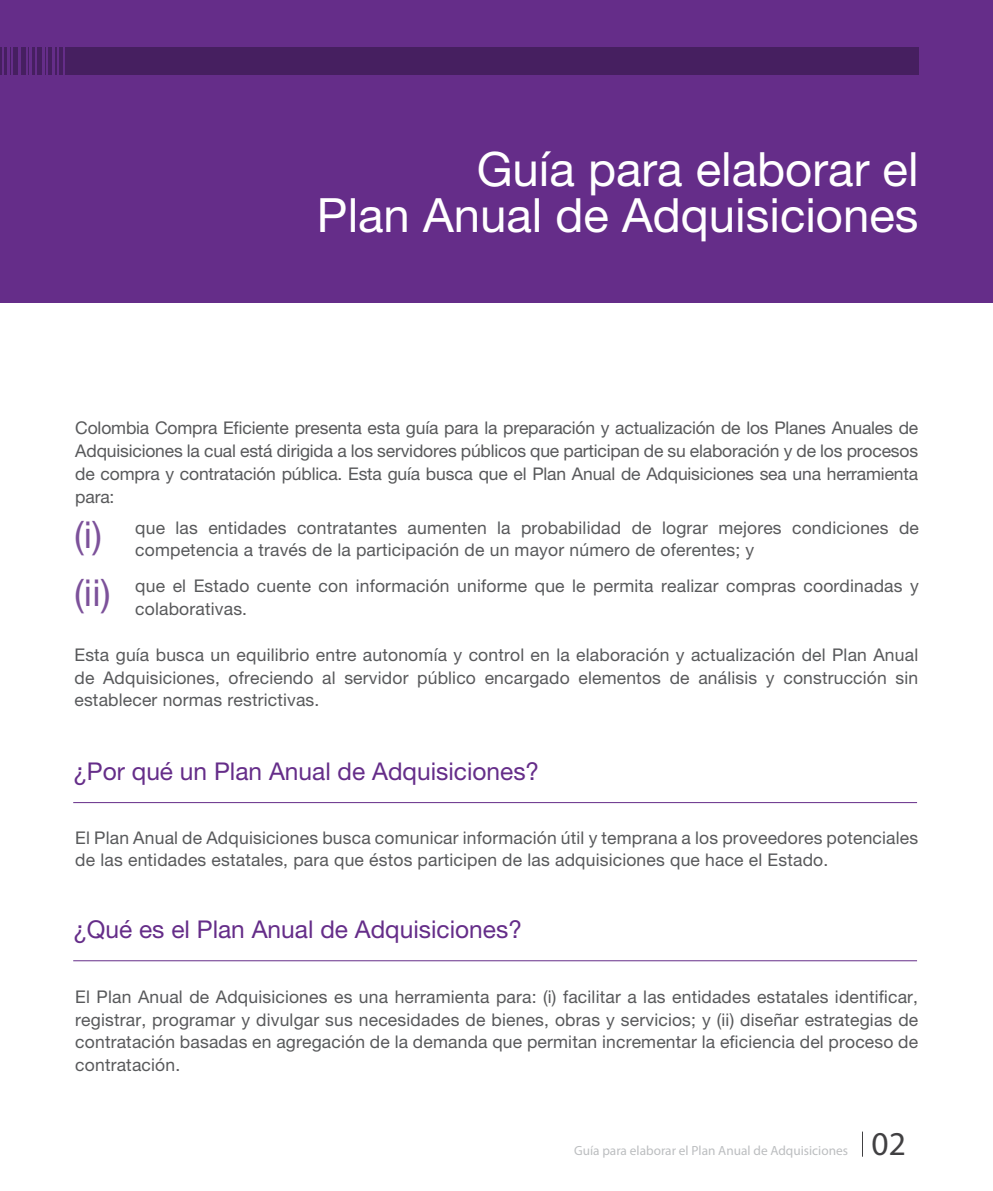
<style>
.page{position:relative;width:993px;height:1191px;background:#fff}
.page>*{position:absolute;margin:0;border:0;box-sizing:border-box;transform-origin:0 0}
.t1{font:47.25px/45.7px "Helvetica Neue LT Pro";color:#fff;text-align:right}
.t2{font:37.1px "Helvetica Neue LT Pro";color:#7c519a}
.t3{font:33.43px "Myriad Pro";color:#414042}
.t4{font:24.5px "Helvetica Neue LT Pro";color:#652d89}
.t5{font:17.5px/22.8px "Helvetica Neue LT Pro";letter-spacing:.01em;color:#58595b;text-align:justify}
.t6{font:13.3px "Myriad Pro";color:#bcbec0}
</style>
<div class="page">
<div style="left:0;top:0;width:992px;height:302px;background:#652d89"></div>
<hr style="left:73px;top:802px;width:843px;height:1px;background:#652d89">
<hr style="left:73px;top:960px;width:843px;height:1px;background:#652d89">
<div style="left:0;top:47px;width:918px;height:27px;background:#461f60"></div>
<hr style="left:57px;top:41px;width:1px;height:40px;background:#652d89">
<hr style="left:63px;top:41px;width:1px;height:40px;background:#652d89">
<hr style="left:52px;top:41px;width:3px;height:40px;background:#652d89">
<hr style="left:26px;top:41px;width:2px;height:40px;background:#652d89">
<hr style="left:35px;top:41px;width:2px;height:40px;background:#652d89">
<hr style="left:46px;top:41px;width:2px;height:40px;background:#652d89">
<hr style="left:30px;top:41px;width:2px;height:40px;background:#652d89">
<hr style="left:42px;top:41px;width:2px;height:40px;background:#652d89">
<hr style="left:2px;top:41px;width:2px;height:40px;background:#652d89">
<hr style="left:11px;top:41px;width:2px;height:40px;background:#652d89">
<hr style="left:7px;top:41px;width:3px;height:40px;background:#652d89">
<hr style="left:18px;top:41px;width:3px;height:40px;background:#652d89">
<h1 class="t1" style="left:317px;top:146px;width:603px">Guía para elaborar el<br>Plan Anual de Adquisiciones</h1>
<p class="t5" style="left:75px;top:416px;width:844px">Colombia Compra Eficiente presenta esta guía para la preparación y actualización de los Planes Anuales de Adquisiciones la cual está dirigida a los servidores públicos que participan de su elaboración y de los procesos de compra y contratación pública. Esta guía busca que el Plan Anual de Adquisiciones sea una herramienta para:</p>
<h2 class="t2" style="left:74px;top:512px;width:30px">(i)</h2>
<h2 class="t2" style="left:74px;top:571px;width:38px">(ii)</h2>
<p class="t5" style="left:135px;top:516px;width:785px">que las entidades contratantes aumenten la probabilidad de lograr mejores condiciones de competencia a través de la participación de un mayor número de oferentes; y</p>
<p class="t5" style="left:135px;top:574px;width:784px">que el Estado cuente con información uniforme que le permita realizar compras coordinadas y colaborativas.</p>
<p class="t5" style="left:74px;top:643px;width:845px">Esta guía busca un equilibrio entre autonomía y control en la elaboración y actualización del Plan Anual de Adquisiciones, ofreciendo al servidor público encargado elementos de análisis y construcción sin establecer normas restrictivas.</p>
<h3 class="t4" style="left:73px;top:757px;width:467px">¿Por qué un Plan Anual de Adquisiciones?</h3>
<p class="t5" style="left:75px;top:825px;width:844px">El Plan Anual de Adquisiciones busca comunicar información útil y temprana a los proveedores potenciales de las entidades estatales, para que éstos participen de las adquisiciones que hace el Estado.</p>
<h3 class="t4" style="left:73px;top:915px;width:450px">¿Qué es el Plan Anual de Adquisiciones?</h3>
<p class="t5" style="left:75px;top:985px;width:844px">El Plan Anual de Adquisiciones es una herramienta para: (i) facilitar a las entidades estatales identificar, registrar, programar y divulgar sus necesidades de bienes, obras y servicios; y (ii) diseñar estrategias de contratación basadas en agregación de la demanda que permitan incrementar la eficiencia del proceso de contratación.</p>
<p class="t6" style="left:574px;top:1142px;width:275px">Guía para elaborar el Plan Anual de Adquisiciones</p>
<h3 class="t3" style="left:871px;top:1123px;width:36px">02</h3>
</div>
